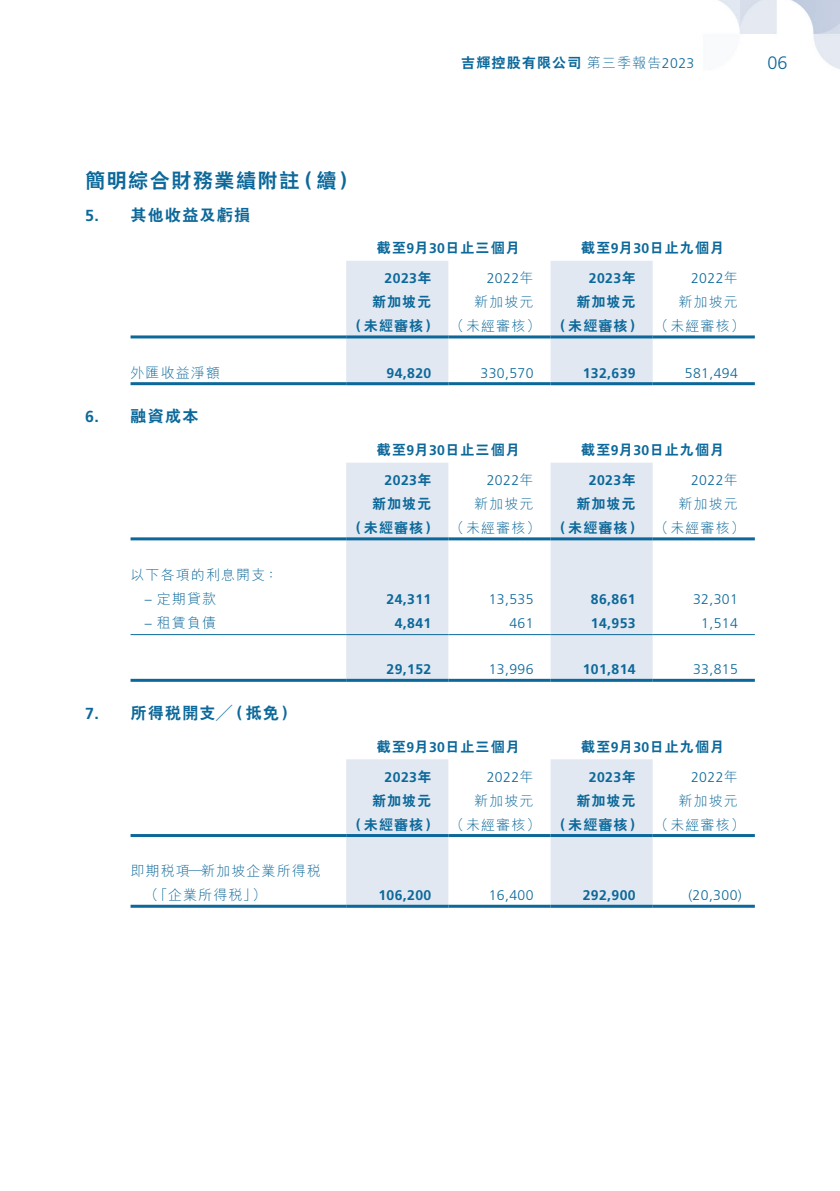
<style>
.page{position:relative;width:840px;height:1191px;background:#fff}
.page>*{position:absolute;margin:0;border:0;box-sizing:border-box;transform-origin:0 0}
.t1{font:800 20px "C Hei 2 HK";letter-spacing:.08em;color:#0c689a}
.t2{font:300 18px "Frutiger LT Std";color:#0c689a}
.t3{font:800 16px "C Hei 2 HK";letter-spacing:.08em;color:#0c689a}
.t4{font:700 16px "Frutiger LT Std";color:#0c689a}
.t5{font:800 14px/24px "C Hei 2 HK";letter-spacing:.08em;color:#0c689a}
.t6{font:700 14px "Frutiger LT Std";letter-spacing:.03em;color:#0c689a}
.t7{font:300 14px "Frutiger LT Std";letter-spacing:.03em;color:#0c689a}
.t8{font:300 14px "M Hei HK";letter-spacing:.08em;color:#0c689a}
.s1{font-family:"M Hei HK";font-weight:300}
.s2{font-family:"Frutiger LT Std";font-weight:300}
.s3{font-family:"Frutiger LT Std";font-weight:700}
.s4{font-family:"C Hei 2 HK";font-weight:800}
.s5{font-family:"M Hei HK"}
.s6{font-family:"Frutiger LT Std"}
</style>
<div class="page">
<img style="left:130px;top:0;width:709px;height:908px">
<svg style="left:346px;top:261px;width:306px;height:121px"></svg>
<hr style="left:130px;top:335px;width:216px;height:3px;background:#0c689a">
<hr style="left:346px;top:335px;width:102px;height:3px;background:#0c689a">
<hr style="left:448px;top:335px;width:102px;height:3px;background:#0c689a">
<hr style="left:550px;top:335px;width:102px;height:3px;background:#0c689a">
<hr style="left:652px;top:335px;width:102px;height:3px;background:#0c689a">
<hr style="left:130px;top:382px;width:216px;height:3px;background:#0c689a">
<hr style="left:346px;top:382px;width:102px;height:3px;background:#0c689a">
<hr style="left:448px;top:382px;width:102px;height:3px;background:#0c689a">
<hr style="left:550px;top:382px;width:102px;height:3px;background:#0c689a">
<hr style="left:652px;top:382px;width:102px;height:3px;background:#0c689a">
<svg style="left:346px;top:462px;width:306px;height:217px;fill:#e2e8f1"></svg>
<hr style="left:130px;top:537px;width:216px;height:3px;background:#0c689a">
<hr style="left:346px;top:537px;width:102px;height:3px;background:#0c689a">
<hr style="left:448px;top:537px;width:102px;height:3px;background:#0c689a">
<hr style="left:550px;top:537px;width:102px;height:3px;background:#0c689a">
<hr style="left:652px;top:537px;width:102px;height:3px;background:#0c689a">
<hr style="left:130px;top:634px;width:216px;height:1px;background:#0c689a">
<hr style="left:346px;top:634px;width:102px;height:1px;background:#0c689a">
<hr style="left:448px;top:634px;width:102px;height:1px;background:#0c689a">
<hr style="left:550px;top:634px;width:102px;height:1px;background:#0c689a">
<hr style="left:652px;top:634px;width:102px;height:1px;background:#0c689a">
<hr style="left:130px;top:679px;width:216px;height:3px;background:#0c689a">
<hr style="left:346px;top:679px;width:102px;height:3px;background:#0c689a">
<hr style="left:448px;top:679px;width:102px;height:3px;background:#0c689a">
<hr style="left:550px;top:679px;width:102px;height:3px;background:#0c689a">
<hr style="left:652px;top:679px;width:102px;height:3px;background:#0c689a">
<svg style="left:346px;top:759px;width:306px;height:149px;fill:#e2e8f1"></svg>
<hr style="left:130px;top:834px;width:216px;height:3px;background:#0c689a">
<hr style="left:346px;top:834px;width:102px;height:3px;background:#0c689a">
<hr style="left:448px;top:834px;width:102px;height:3px;background:#0c689a">
<hr style="left:550px;top:834px;width:102px;height:3px;background:#0c689a">
<hr style="left:652px;top:834px;width:102px;height:3px;background:#0c689a">
<hr style="left:130px;top:904px;width:216px;height:3px;background:#0c689a">
<hr style="left:346px;top:904px;width:102px;height:3px;background:#0c689a">
<hr style="left:448px;top:904px;width:102px;height:3px;background:#0c689a">
<hr style="left:550px;top:904px;width:102px;height:3px;background:#0c689a">
<hr style="left:652px;top:904px;width:102px;height:3px;background:#0c689a">
<p class="t5" style="left:461px;top:50px;width:234px">吉輝控股有限公司<span class="s1">第三季報告</span><span class="s2">2023</span></p>
<p class="t2" style="left:766px;top:52px;width:22px">06</p>
<h1 class="t1" style="left:85px;top:170px;width:216px">簡明綜合財務業績附註</h1>
<p class="t3" style="left:130px;top:206px;width:121px">其他收益及虧損</p>
<h1 class="t1" style="left:294px;top:170px;width:66px">（續(</h1>
<p class="t4" style="left:85px;top:205px;width:15px">5.</p>
<p class="t4" style="left:85px;top:407px;width:15px">6.</p>
<p class="t8" style="left:130px;top:365px;width:91px">外匯收益淨額</p>
<p class="t3" style="left:130px;top:408px;width:69px">融資成本</p>
<p class="t5" style="left:377px;top:236px;width:144px">截至 月<span class="s3">9 30</span>日止三個月</p>
<p class="t5" style="left:581px;top:236px;width:144px">截至 月<span class="s3">9 30</span>日止九個月</p>
<p class="t6" style="left:384px;top:270px;width:48px">2023<span class="s4">年</span></p>
<p class="t7" style="left:486px;top:270px;width:48px">2022<span class="s5">年</span></p>
<p class="t6" style="left:588px;top:270px;width:48px">2023<span class="s4">年</span></p>
<p class="t7" style="left:690px;top:270px;width:48px">2022<span class="s5">年</span></p>
<p class="t8" style="left:474px;top:295px;width:61px">新加坡元</p>
<p class="t8" style="left:678px;top:295px;width:61px">新加坡元</p>
<p class="t5" style="left:348px;top:290px;width:398px;text-indent:24px">新加坡元<br>（未經審核） <span class="s1">（未經審核）</span> （未經審核） <span class="s1">（未經審核(</span></p>
<p class="t7" style="left:684px;top:365px;width:54px">581,494</p>
<p class="t5" style="left:576px;top:290px;width:61px">新加坡元</p>
<p class="t6" style="left:386px;top:364px;width:46px">94,820</p>
<p class="t6" style="left:582px;top:364px;width:54px">132,639</p>
<p class="t7" style="left:480px;top:365px;width:54px">330,570</p>
<p class="t5" style="left:377px;top:438px;width:144px">截至 月<span class="s3">9 30</span>日止三個月</p>
<p class="t5" style="left:581px;top:438px;width:144px">截至 月<span class="s3">9 30</span>日止九個月</p>
<p class="t6" style="left:384px;top:472px;width:48px">2023<span class="s4">年</span></p>
<p class="t7" style="left:486px;top:472px;width:48px">2022<span class="s5">年</span></p>
<p class="t6" style="left:588px;top:472px;width:48px">2023<span class="s4">年</span></p>
<p class="t7" style="left:690px;top:472px;width:48px">2022<span class="s5">年</span></p>
<p class="t8" style="left:474px;top:496px;width:61px">新加坡元</p>
<p class="t8" style="left:678px;top:496px;width:61px">新加坡元</p>
<p class="t5" style="left:348px;top:491px;width:398px;text-indent:24px">新加坡元<br>（未經審核） <span class="s1">（未經審核）</span> （未經審核） <span class="s1">（未經審核(</span></p>
<p class="t5" style="left:576px;top:491px;width:61px">新加坡元</p>
<p class="t8" style="left:130px;top:567px;width:149px">以下各項的利息開支：</p>
<p class="t8" style="left:145px;top:591px;width:73px"><span class="s6">–</span> 定期貸款</p>
<p class="t8" style="left:145px;top:615px;width:73px"><span class="s6">–</span> 租賃負債</p>
<p class="t6" style="left:386px;top:590px;width:46px">24,311</p>
<p class="t6" style="left:394px;top:614px;width:38px">4,841</p>
<p class="t7" style="left:488px;top:591px;width:46px">13,535</p>
<p class="t7" style="left:509px;top:615px;width:26px">461</p>
<p class="t6" style="left:590px;top:590px;width:46px">86,861</p>
<p class="t6" style="left:590px;top:614px;width:46px">14,953</p>
<p class="t7" style="left:692px;top:591px;width:46px">32,301</p>
<p class="t7" style="left:700px;top:615px;width:38px">1,514</p>
<p class="t4" style="left:85px;top:704px;width:15px">7.</p>
<p class="t3" style="left:130px;top:705px;width:167px">所得稅開支╱（抵免(</p>
<p class="t8" style="left:130px;top:864px;width:192px">即期稅項—新加坡企業所得稅</p>
<p class="t8" style="left:144px;top:888px;width:114px">（「企業所得稅「</p>
<p class="t8" style="left:252px;top:888px;width:15px">(</p>
<p class="t6" style="left:386px;top:661px;width:46px">29,152</p>
<p class="t7" style="left:488px;top:661px;width:46px">13,996</p>
<p class="t6" style="left:582px;top:661px;width:54px">101,814</p>
<p class="t7" style="left:692px;top:661px;width:46px">33,815</p>
<p class="t5" style="left:377px;top:734px;width:144px">截至 月<span class="s3">9 30</span>日止三個月</p>
<p class="t5" style="left:581px;top:734px;width:144px">截至 月<span class="s3">9 30</span>日止九個月</p>
<p class="t6" style="left:384px;top:768px;width:48px">2023<span class="s4">年</span></p>
<p class="t7" style="left:486px;top:769px;width:48px">2022<span class="s5">年</span></p>
<p class="t6" style="left:588px;top:768px;width:48px">2023<span class="s4">年</span></p>
<p class="t7" style="left:690px;top:769px;width:48px">2022<span class="s5">年</span></p>
<p class="t8" style="left:474px;top:793px;width:61px">新加坡元</p>
<p class="t8" style="left:678px;top:793px;width:61px">新加坡元</p>
<p class="t5" style="left:348px;top:788px;width:398px;text-indent:24px">新加坡元<br>（未經審核） <span class="s1">（未經審核）</span> （未經審核） <span class="s1">（未經審核(</span></p>
<p class="t5" style="left:576px;top:788px;width:61px">新加坡元</p>
<p class="t6" style="left:378px;top:887px;width:54px">106,200</p>
<p class="t7" style="left:488px;top:887px;width:46px">16,400</p>
<p class="t6" style="left:582px;top:887px;width:54px">292,900</p>
<p class="t7" style="left:688px;top:887px;width:55px">)20,300(</p>
</div>
